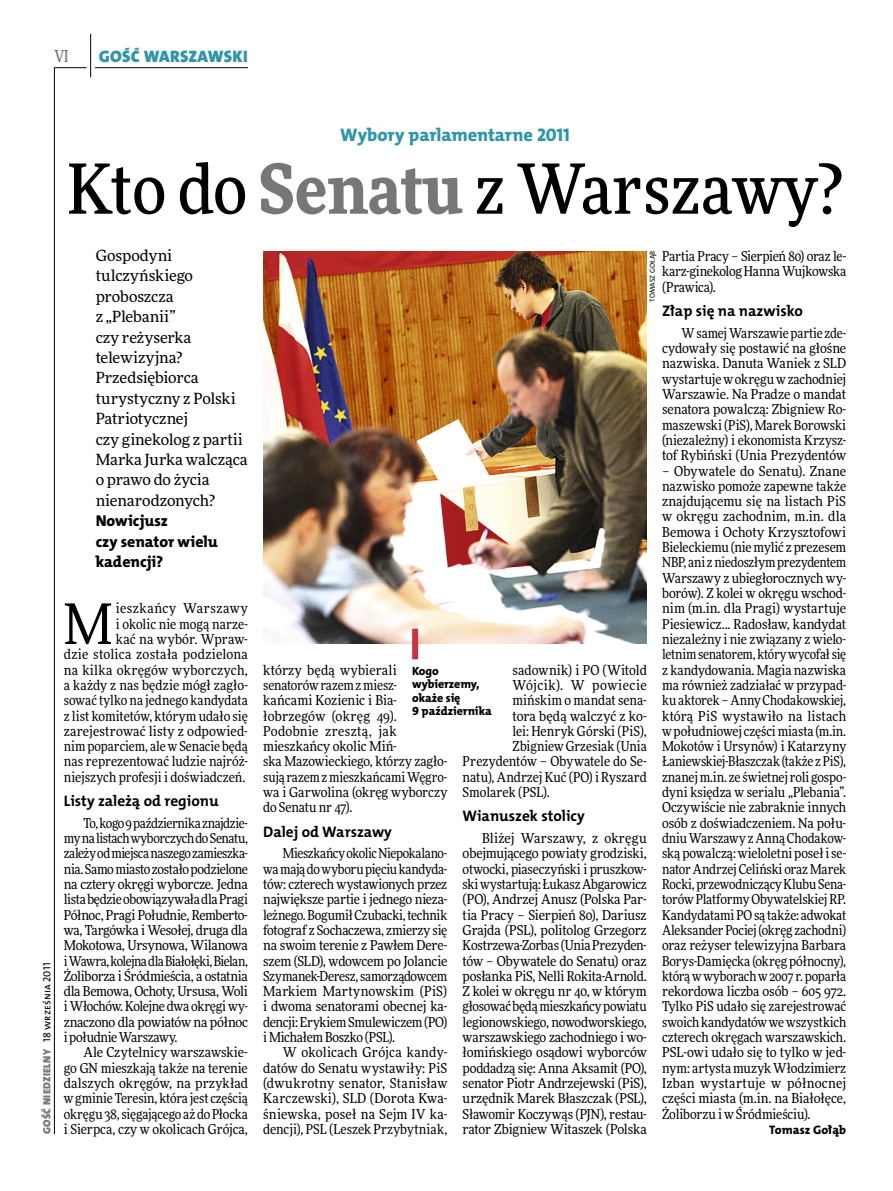
<style>
.page{position:relative;width:893px;height:1191px;background:#fff}
.page>*{position:absolute;margin:0;border:0;box-sizing:border-box;transform-origin:0 0}
.t1{font:500 69px "Freeday Narrow";color:#000}
.t2{font:55.95px "Freeday Narrow News";color:#000}
.t3{font:18.3px "The Mix HP8 Ex Bld";letter-spacing:-.005em;color:#2f95a8}
.t4{font:16.65px "The Mix HP9 Blk";letter-spacing:.02em;color:#2f95a8}
.t5{font:500 16.5px "Freeday Narrow";color:#777778;scale:.9 1}
.t6{font:15.75px/20.4px "The Mix HP8 Ex Bld";color:#000}
.t7{font:15.45px/20.4px "Freeday News";letter-spacing:-.005em;color:#000}
.t8{font:15.3px "The Mix HP7 Bld";color:#000}
.t9{font:13.65px/15.3px "Freeday Narrow News";color:#000;text-align:justify}
.t10{font:13.65px "Freeday Narrow News";letter-spacing:.035em;color:#000}
.t11{font:12.3px "The Mix HP8 Ex Bld";letter-spacing:.005em;color:#000}
.t12{font:12px/13.5px "The Mix HP8 Ex Bld";letter-spacing:-.005em;color:#000}
.t13{font:10.5px "The Mix HP9 Blk";letter-spacing:.025em;color:#777778}
.t14{font:7.2px "The Mix HP5 Plain";color:#000}
.s1{font-family:"The Mix HP5 Plain";color:#000}
.s2{font-weight:900;color:#777778}
</style>
<div class="page">
<hr style="left:54px;top:67px;width:1px;height:1067px;background:#000">
<hr style="left:90px;top:34px;width:1px;height:43px;background:#000">
<hr style="left:54px;top:67px;width:32px;height:1px;background:#000">
<hr style="left:95px;top:67px;width:153px;height:1px;background:#000">
<img style="left:263px;top:251px;width:384px;height:393px">
<div style="left:412px;top:628px;width:6px;height:31px;background:#c93241"></div>
<p class="t5" style="left:54px;top:46px;width:17px">VI</p>
<p class="t4" style="left:99px;top:46px;width:150px">GOŚĆ WARSZAWSKI</p>
<p class="t13" style="left:40px;top:1134px;width:173px;rotate:-90deg">GOŚĆ NIEDZIELNY <span class="s1">18 września 2011</span></p>
<h3 class="t3" style="left:340px;top:123px;width:231px">Wybory parlamentarne 2011</h3>
<h1 class="t1" style="left:67px;top:146px;width:777px">Kto do <span class="s2">Senatu</span> z Warszawy?</h1>
<p class="t7" style="left:96px;top:245px;width:154px">Gospodyni tulczyńskiego proboszcza<br>z „Plebanii”<br>czy reżyserka telewizyjna?<br>Przedsiębiorca turystyczny z Polski<br>Patriotycznej<br>czy ginekolog z partii<br>Marka Jurka walcząca o prawo do życia nienarodzonych?</p>
<p class="t6" style="left:96px;top:511px;width:124px">Nowicjusz<br>czy senator wielu kadencji?</p>
<p class="t9" style="left:64px;top:600px;width:186px;text-align:right">ieszkańcy Warszawy<br>i okolic nie mogą narze-<br>kać na wybór. Wpraw-<br>dzie stolica została podzielona na kilka okręgów wyborczych, a każdy z nas będzie mógł zagło&shy;sować tylko na jednego kandydata z list komitetów, którym udało się zarejestrować listy z odpowied&shy;nim poparciem, ale w Senacie będą nas reprezentować ludzie najróż&shy;niejszych profesji i doświadczeń.</p>
<p class="t8" style="left:64px;top:791px;width:156px">Listy zależą od regionu</p>
<p class="t9" style="left:64px;top:815px;width:186px;text-indent:20px">To, kogo 9 października znajdzie&shy;my na listach wyborczych do Senatu, zależy od miejsca naszego zamieszka&shy;nia. Samo miasto zostało podzielone na cztery okręgi wyborcze. Jedna lista będzie obowiązywała dla Pragi Północ, Pragi Południe, Remberto&shy;wa, Targówka i Wesołej, druga dla Mokotowa, Ursynowa, Wilanowa i Wawra, kolejna dla Białołęki, Bielan, Żoliborza i Śródmieścia, a ostatnia dla Bemowa, Ochoty, Ursusa, Woli i Włochów. Kolejne dwa okręgi wy&shy;znaczono dla powiatów na północ i południe Warszawy.</p>
<p class="t9" style="left:64px;top:1044px;width:186px;text-indent:20px">Ale Czytelnicy warszawskie&shy;go GN mieszkają także na terenie dalszych okręgów, na przykład w gminie Teresin, która jest częścią okręgu 38, sięgającego aż do Płocka i Sierpca, czy w okolicach Grójca,</p>
<h2 class="t2" style="left:64px;top:589px;width:50px">M</h2>
<p class="t9" style="left:662px;top:248px;width:186px">Partia Pracy – Sierpień 80) oraz le&shy;karz-ginekolog Hanna Wujkowska (Prawica).</p>
<p class="t8" style="left:662px;top:301px;width:142px">Złap się na nazwisko</p>
<p class="t9" style="left:662px;top:325px;width:186px;text-indent:20px">W samej Warszawie partie zde&shy;cydowały się postawić na głośne nazwiska. Danuta Waniek z SLD wystartuje w okręgu w zachodniej Warszawie. Na Pradze o mandat senatora powalczą: Zbigniew Ro&shy;maszewski (PiS), Marek Borowski (niezależny) i ekonomista Krzysz&shy;tof Rybiński (Unia Prezydentów</p>
<p class="t9" style="left:662px;top:463px;width:186px">– Obywatele do Senatu). Znane nazwisko pomoże zapewne także znajdującemu się na listach PiS w okręgu zachodnim, m.in. dla Bemowa i Ochoty Krzysztofowi Bieleckiemu (nie mylić z prezesem NBP, ani z niedoszłym prezydentem Warszawy z ubiegłorocznych wy&shy;borów). Z kolei w okręgu wschod&shy;nim (m.in. dla Pragi) wystartuje Piesiewicz... Radosław, kandydat niezależny i nie związany z wielo&shy;letnim senatorem, który wycofał się z kandydowania. Magia nazwiska ma również zadziałać w przypad&shy;ku aktorek – Anny Chodakowskiej, którą PiS wystawiło na listach w południowej części miasta (m.in.<br>Mokotów i Ursynów) i Katarzyny Łaniewskiej-Błaszczak (także z PiS), znanej m.in. ze świetnej roli gospo&shy;dyni księdza w serialu „Plebania”.<br>Oczywiście nie zabraknie innych osób z doświadczeniem. Na połu&shy;dniu Warszawy z Anną Chodakow&shy;ską powalczą: wieloletni poseł i se&shy;nator Andrzej Celiński oraz Marek Rocki, przewodniczący Klubu Sena&shy;torów Platformy Obywatelskiej RP.<br>Kandydatami PO są także: adwokat Aleksander Pociej (okręg zachodni) oraz reżyser telewizyjna Barbara Borys-Damięcka (okręg północny), którą w wyborach w 2007 r. poparła rekordowa liczba osób – 605 972.<br>Tylko PiS udało się zarejestrować swoich kandydatów we wszystkich czterech okręgach warszawskich.<br>PSL-owi udało się to tylko w jed&shy;nym: artysta muzyk Włodzimierz Izban wystartuje w północnej części miasta (m.in. na Białołęce, Żoliborzu i w Śródmieściu).</p>
<p class="t11" style="left:769px;top:1122px;width:79px">Tomasz Gołąb</p>
<p class="t14" style="left:648px;top:302px;width:53px;rotate:-90deg">Tomasz Gołąb</p>
<p class="t9" style="left:263px;top:662px;width:186px;text-align:left">którzy będą wybierali senatorów razem z miesz&shy;kańcami Kozienic i Bia&shy;łobrzegów (okręg 49).<br>Podobnie zresztą, jak mieszkańcy okolic Miń-<br>ska Mazowieckiego, którzy zagło&shy;sują razem z mieszkańcami Węgro&shy;wa i Garwolina (okręg wyborczy do Senatu nr 47).</p>
<p class="t8" style="left:263px;top:821px;width:130px">Dalej od Warszawy</p>
<p class="t9" style="left:263px;top:845px;width:186px;text-indent:20px">Mieszkańcy okolic Niepokalano&shy;wa mają do wyboru pięciu kandyda&shy;tów: czterech wystawionych przez największe partie i jednego nieza&shy;leżnego. Bogumił Czubacki, technik fotograf z Sochaczewa, zmierzy się na swoim terenie z Pawłem Dere&shy;szem (SLD), wdowcem po Jolancie Szymanek-Deresz, samorządowcem Markiem Martynowskim (PiS) i dwoma senatorami obecnej ka&shy;dencji: Erykiem Smulewiczem (PO) i Michałem Boszko (PSL).</p>
<p class="t9" style="left:263px;top:1044px;width:186px;text-indent:20px">W okolicach Grójca kandy&shy;datów do Senatu wystawiły: PiS (dwukrotny senator, Stanisław Karczewski), SLD (Dorota Kwa&shy;śniewska, poseł na Sejm IV ka&shy;dencji), PSL (Leszek Przybytniak,</p>
<p class="t9" style="left:512px;top:662px;width:136px">sadownik) i PO (Witold</p>
<p class="t10" style="left:512px;top:676px;width:136px">Wójcik). W powiecie</p>
<p class="t9" style="left:512px;top:692px;width:136px">mińskim o mandat sena-</p>
<p class="t9" style="left:512px;top:708px;width:136px">tora będą walczyć z ko-</p>
<p class="t9" style="left:512px;top:723px;width:136px">lei: Henryk Górski (PiS),</p>
<p class="t9" style="left:512px;top:738px;width:136px">Zbigniew Grzesiak (Unia</p>
<p class="t9" style="left:463px;top:754px;width:186px">Prezydentów – Obywatele do Se-</p>
<p class="t9" style="left:463px;top:769px;width:186px">natu), Andrzej Kuć (PO) i Ryszard</p>
<p class="t9" style="left:463px;top:784px;width:89px">Smolarek (PSL).</p>
<p class="t8" style="left:463px;top:806px;width:124px">Wianuszek stolicy</p>
<p class="t9" style="left:463px;top:830px;width:186px;text-indent:20px">Bliżej Warszawy, z okręgu obejmującego powiaty grodziski, otwocki, piaseczyński i pruszkow&shy;ski wystartują: Łukasz Abgarowicz (PO), Andrzej Anusz (Polska Par&shy;tia Pracy – Sierpień 80), Dariusz Grajda (PSL), politolog Grzegorz Kostrzewa-Zorbas (Unia Prezyden&shy;tów – Obywatele do Senatu) oraz posłanka PiS, Nelli Rokita-Arnold.<br>Z kolei w okręgu nr 40, w którym głosować będą mieszkańcy powiatu legionowskiego, nowodworskiego, warszawskiego zachodniego i wo&shy;łomińskiego osądowi wyborców poddadzą się: Anna Aksamit (PO), senator Piotr Andrzejewski (PiS), urzędnik Marek Błaszczak (PSL), Sławomir Koczywąs (PJN), restau&shy;rator Zbigniew Witaszek (Polska</p>
<p class="t12" style="left:412px;top:664px;width:81px">Kogo wybierzemy, okaże się<br>9 października</p>
</div>
